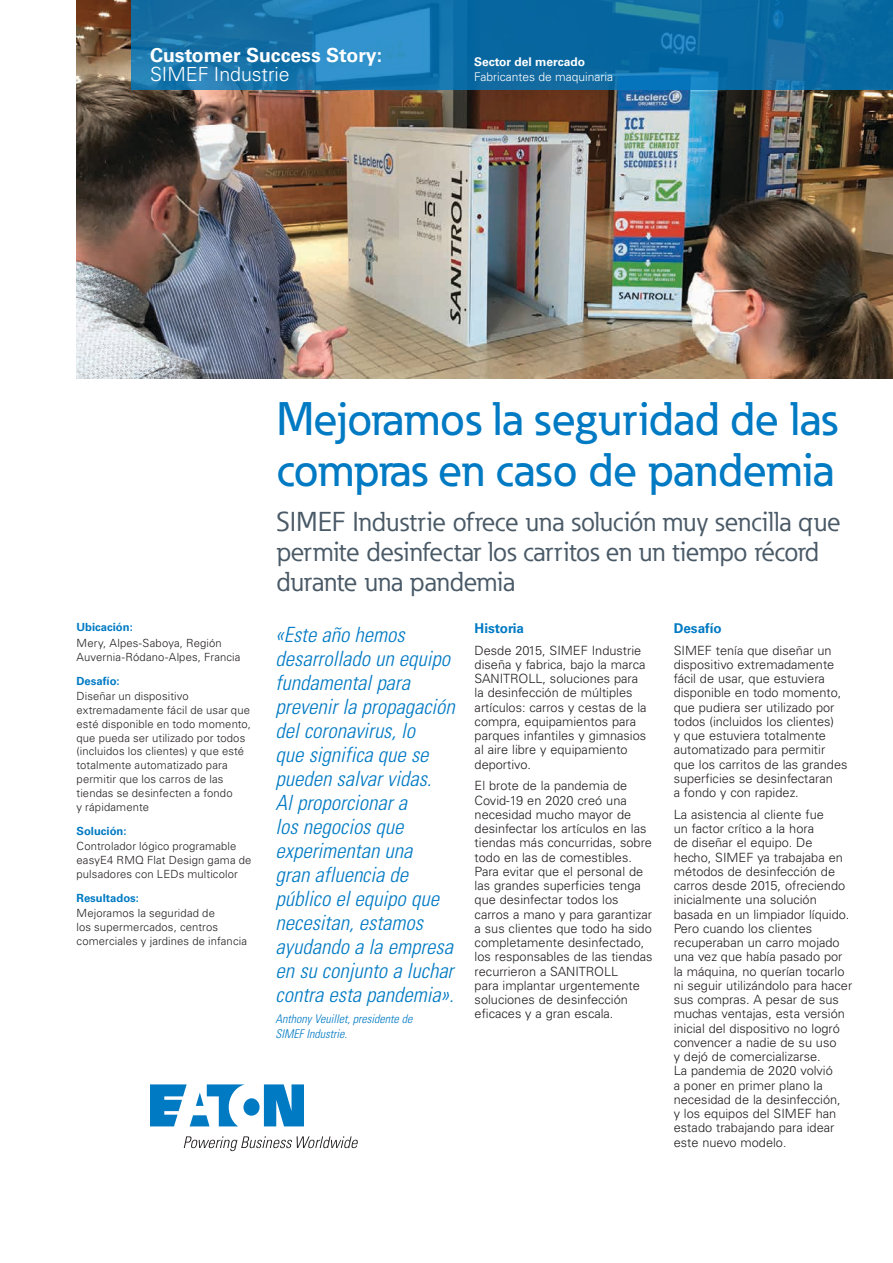
<style>
.page{position:relative;width:893px;height:1263px;background:#fff}
.page>*{position:absolute;margin:0;border:0;box-sizing:border-box;transform-origin:0 0}
.t1{font:500 46.5px/51px "Eaton";color:#007ac3}
.t2{font:27px/30px "Eaton";color:#495966}
.t3{font:italic 300 condensed 21px/24px "Univers LT Std";color:#007ac3}
.t4{font:700 19.5px "Univers LT Std";color:#fff}
.t5{font:300 19.5px "Univers LT Std";color:#fff}
.t6{font:700 13.5px "Univers LT Std";color:#007ac3}
.t7{font:300 12.75px/14.2px "Univers LT Std";color:#231f20}
.t8{font:italic 300 condensed 12px/15px "Univers LT Std";color:#007ac3}
.t9{font:300 12px "Univers LT Std";color:#fff}
.t10{font:700 12px "Univers LT Std";color:#fff}
.t11{font:300 11.25px/13.8px "Univers LT Std";letter-spacing:.01em;color:#231f20}
.t12{font:700 11.25px "Univers LT Std";color:#007ac3}
.s1{font-size:12px}
</style>
<div class="page">
<img style="left:77px;top:0;width:816px;height:378px">
<svg style="left:131px;top:0;width:762px;height:90px;background:#1270a8"></svg>
<svg style="left:150px;top:1084px;width:154px;height:42px"></svg>
<svg style="left:184px;top:1136px;width:174px;height:15px"></svg>
<h3 class="t4" style="left:150px;top:43px;width:234px">Customer Success Story:</h3>
<h3 class="t5" style="left:150px;top:62px;width:141px">SIMEF Industrie</h3>
<p class="t10" style="left:474px;top:55px;width:112px">Sector del mercado</p>
<p class="t9" style="left:474px;top:70px;width:141px">Fabricantes de maquinaria</p>
<p class="t12" style="left:77px;top:621px;width:58px">Ubicación:</p>
<p class="t11" style="left:77px;top:636px;width:166px">Mery, Alpes-Saboya, Región<br>Auvernia-Ródano-Alpes, Francia</p>
<p class="t12" style="left:77px;top:674px;width:45px">Desafío:</p>
<p class="t11" style="left:77px;top:689px;width:176px">Diseñar un dispositivo extremadamente fácil de usar que esté disponible en todo momento, que pueda ser utilizado por todos (incluidos los clientes) y que esté totalmente automatizado para permitir que los carros de las tiendas se desinfecten a fondo<br>y rápidamente</p>
<p class="t12" style="left:77px;top:824px;width:52px">Solución:</p>
<p class="t11" style="left:77px;top:839px;width:176px">Controlador lógico programable easyE4 RMQ Flat Design gama de pulsadores con LEDs multicolor</p>
<p class="t12" style="left:77px;top:891px;width:64px">Resultados:</p>
<p class="t11" style="left:77px;top:906px;width:172px">Mejoramos la seguridad de<br>los supermercados, centros comerciales y jardines de infancia</p>
<h1 class="t1" style="left:276px;top:393px;width:563px">Mejoramos la seguridad de las compras en caso de pandemia</h1>
<h2 class="t2" style="left:276px;top:507px;width:566px">SIMEF Industrie ofrece una solución muy sencilla que permite desinfectar los carritos en un tiempo récord durante una pandemia</h2>
<p class="t3" style="left:276px;top:623px;width:181px">«Este año hemos desarrollado un equipo fundamental para prevenir la propagación del coronavirus, lo<br>que significa que se pueden salvar vidas.<br>Al proporcionar a<br>los negocios que experimentan una<br>gran afluencia de público el equipo que necesitan, estamos ayudando a la empresa en su conjunto a luchar contra esta pandemia».</p>
<p class="t8" style="left:276px;top:1011px;width:138px">Anthony Veuillet, presidente de<br>SIMEF Industrie.</p>
<p class="t6" style="left:475px;top:620px;width:51px">Historia</p>
<p class="t7" style="left:475px;top:643px;width:173px">Desde 2015, SIMEF Industrie diseña y fabrica, bajo la marca<br>SANITROLL, soluciones para la desinfección de múltiples artículos: carros y cestas de la compra, equipamientos para parques infantiles y gimnasios al aire libre y equipamiento deportivo.</p>
<p class="t7" style="left:475px;top:779px;width:179px">El brote de la pandemia de<br>Covid-19 en 2020 creó una necesidad mucho mayor de desinfectar los artículos en las tiendas más concurridas, sobre todo en las de comestibles.<br>Para evitar que el personal de las grandes superficies tenga que desinfectar todos los carros a mano y para garantizar a sus clientes que todo ha sido completamente desinfectado, los responsables de las tiendas recurrieron a SANITROLL<br>para implantar urgentemente soluciones de desinfección eficaces y a gran escala.</p>
<p class="t6" style="left:674px;top:620px;width:50px">Desafío</p>
<p class="t7" style="left:674px;top:643px;width:175px">SIMEF tenía que diseñar un dispositivo extremadamente fácil de usar, que estuviera disponible en todo momento, que pudiera ser utilizado por todos (incluidos los clientes)<br>y que estuviera totalmente automatizado para permitir que los carritos de las grandes superficies se desinfectaran<br>a fondo y con rapidez.</p>
<p class="t7" style="left:674px;top:807px;width:180px">La asistencia al cliente fue<br>un factor crítico a la hora<br>de diseñar el equipo. De hecho, SIMEF ya trabajaba en métodos de desinfección de carros desde 2015, ofreciendo inicialmente una solución basada en un limpiador líquido.<br>Pero cuando los clientes recuperaban un carro mojado una vez que había pasado por la máquina, no querían tocarlo ni seguir utilizándolo para hacer sus compras. A pesar de sus muchas ventajas, esta versión inicial del dispositivo no logró convencer a nadie de su uso<br>y dejó de comercializarse.<br>La pandemia de 2020 volvió<br>a poner en primer plano la necesidad de la desinfección,<br>y los equipos del SIMEF han estado trabajando para idear este nuevo modelo<span class="s1">.</span></p>
</div>
